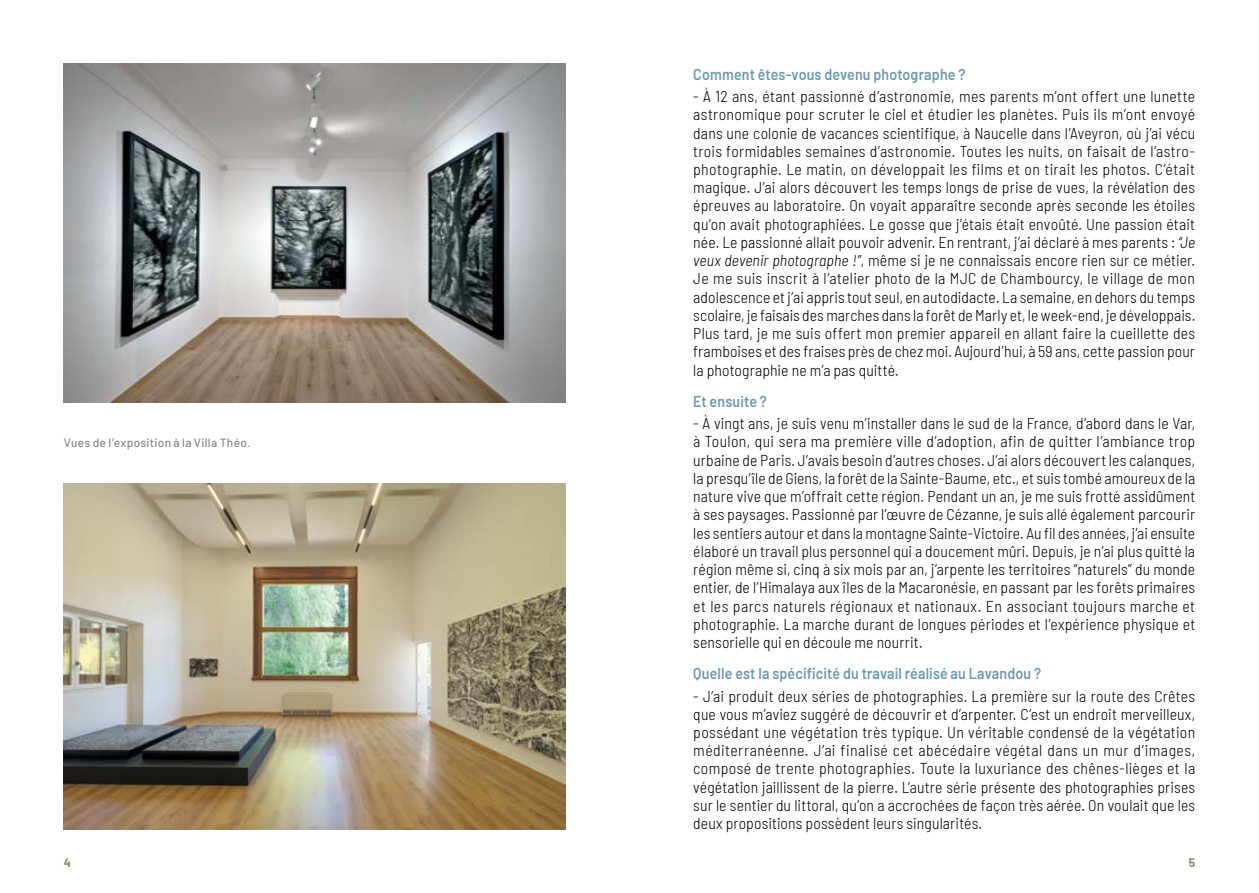
<style>
.page{position:relative;width:1259px;height:893px;background:#fff}
.page>*{position:absolute;margin:0;border:0;box-sizing:border-box;transform-origin:0 0}
.t1{font:300 semi-condensed 15.75px/18.3px "Barlow";letter-spacing:.005em;color:#000;text-align:justify}
.t2{font:600 15.75px "Barlow";letter-spacing:.01em;color:#6d9ab1;scale:.9 1}
.t3{font:500 12px "Barlow";letter-spacing:.02em;color:#878787}
.t4{font:700 12px "Barlow";color:#8a8779}
.s1{font-style:italic}
</style>
<div class="page">
<img style="left:64px;top:64px;width:502px;height:338px">
<img style="left:64px;top:483px;width:502px;height:346px">
<p class="t3" style="left:64px;top:433px;width:188px">Vues de l’exposition à la Villa Théo.</p>
<p class="t2" style="left:693px;top:62px;width:304px">Comment êtes-vous devenu photographe ?</p>
<p class="t1" style="left:693px;top:86px;width:503px">- À 12 ans, étant passionné d’astronomie, mes parents m’ont offert une lunette astronomique pour scruter le ciel et étudier les planètes. Puis ils m’ont envoyé dans une colonie de vacances scientifique, à Naucelle dans l’Aveyron, où j’ai vécu trois formidables semaines d’astronomie. Toutes les nuits, on faisait de l’astro&shy;photographie. Le matin, on développait les films et on tirait les photos. C’était magique. J’ai alors découvert les temps longs de prise de vues, la révélation des épreuves au laboratoire. On voyait apparaître seconde après seconde les étoiles qu’on avait photographiées. Le gosse que j’étais était envoûté. Une passion était née. Le passionné allait pouvoir advenir. En rentrant, j’ai déclaré à mes parents : <span class="s1">“Je veux devenir photographe !”</span>, même si je ne connaissais encore rien sur ce métier.<br>Je me suis inscrit à l’atelier photo de la MJC de Chambourcy, le village de mon adolescence et j’ai appris tout seul, en autodidacte. La semaine, en dehors du temps scolaire, je faisais des marches dans la forêt de Marly et, le week-end, je développais.<br>Plus tard, je me suis offert mon premier appareil en allant faire la cueillette des framboises et des fraises près de chez moi. Aujourd’hui, à 59 ans, cette passion pour la photographie ne m’a pas quitté.</p>
<p class="t2" style="left:693px;top:389px;width:83px">Et ensuite ?</p>
<p class="t1" style="left:693px;top:413px;width:503px">- À vingt ans, je suis venu m’installer dans le sud de la France, d’abord dans le Var, à Toulon, qui sera ma première ville d’adoption, afin de quitter l’ambiance trop urbaine de Paris. J’avais besoin d’autres choses. J’ai alors découvert les calanques, la presqu’île de Giens, la forêt de la Sainte-Baume, etc., et suis tombé amoureux de la nature vive que m’offrait cette région. Pendant un an, je me suis frotté assidûment à ses paysages. Passionné par l’œuvre de Cézanne, je suis allé également parcourir les sentiers autour et dans la montagne Sainte-Victoire. Au fil des années, j’ai ensuite élaboré un travail plus personnel qui a doucement mûri. Depuis, je n’ai plus quitté la région même si, cinq à six mois par an, j’arpente les territoires “naturels” du monde entier, de l’Himalaya aux îles de la Macaronésie, en passant par les forêts primaires et les parcs naturels régionaux et nationaux. En associant toujours marche et photographie. La marche durant de longues périodes et l’expérience physique et sensorielle qui en découle me nourrit.</p>
<p class="t2" style="left:693px;top:662px;width:388px">Quelle est la spécificité du travail réalisé au Lavandou ?</p>
<p class="t1" style="left:693px;top:685px;width:503px">- J’ai produit deux séries de photographies. La première sur la route des Crêtes que vous m’aviez suggéré de découvrir et d’arpenter. C’est un endroit merveilleux, possédant une végétation très typique. Un véritable condensé de la végétation méditerranéenne. J’ai finalisé cet abécédaire végétal dans un mur d’images, composé de trente photographies. Toute la luxuriance des chênes-lièges et la végétation jaillissent de la pierre. L’autre série présente des photographies prises sur le sentier du littoral, qu’on a accrochées de façon très aérée. On voulait que les deux propositions possèdent leurs singularités.</p>
<p class="t4" style="left:64px;top:854px;width:9px">4</p>
<p class="t4" style="left:1188px;top:854px;width:8px">5</p>
</div>
